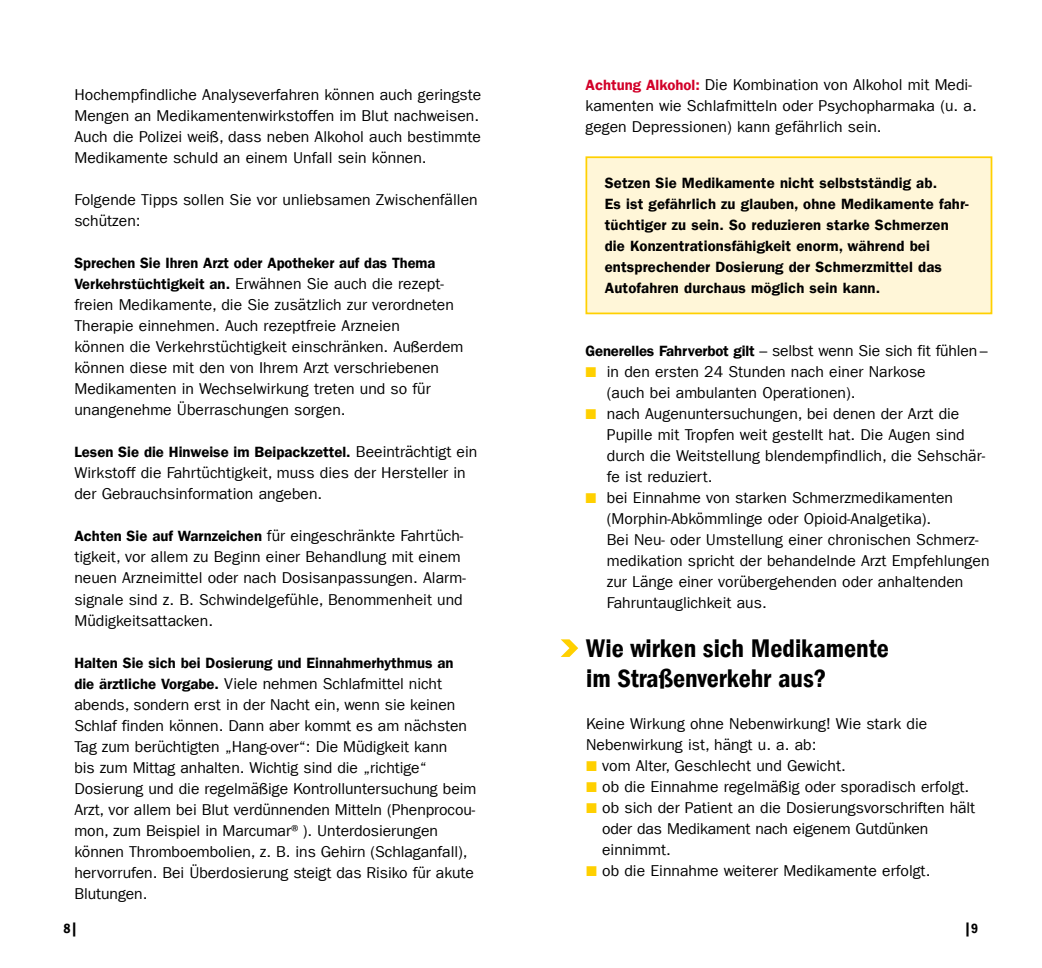
<style>
.page{position:relative;width:1042px;height:968px;background:#fff}
.page>*{position:absolute;margin:0;border:0;box-sizing:border-box;transform-origin:0 0}
.t1{font:26.25px/29.8px "Franklin Gothic LT Com Dm Cn";color:#000}
.t2{font:15.75px/21px "Franklin Gothic LT Com";color:#000}
.t3{font:14.88px/21px "Franklin Gothic LT Com Dm";letter-spacing:.01em;color:#000}
.t4{font:14px "Franklin Gothic LT Com Dm Cn";color:#000}
.s1{font-family:"Franklin Gothic LT Com Dm";font-size:14.88px}
.s2{font-family:"Franklin Gothic LT Com";font-size:15.75px}
.s3{font-family:"Franklin Gothic LT Com Dm";font-size:14.88px;color:#d20029}
</style>
<div class="page">
<div style="left:585px;top:156px;width:407px;height:158px;background:#fff6d8;border:2px solid #ffd000"></div>
<svg style="left:561px;top:639px;width:17px;height:17px"></svg>
<p class="t2" style="left:74px;top:84px;width:408px">Hochempfindliche Analyseverfahren können auch geringste Mengen an Medikamentenwirkstoffen im Blut nachweisen.<br>Auch die Polizei weiß, dass neben Alkohol auch bestimmte Medikamente schuld an einem Unfall sein können.</p>
<p class="t2" style="left:74px;top:189px;width:405px">Folgende Tipps sollen Sie vor unliebsamen Zwischenfällen schützen:</p>
<p class="t3" style="left:74px;top:253px;width:362px">Sprechen Sie Ihren Arzt oder Apotheker auf das Thema</p>
<p class="t2" style="left:74px;top:273px;width:390px"><span class="s1">Verkehrstüchtigkeit an.</span> Erwähnen Sie auch die rezept&shy;freien Medikamente, die Sie zusätzlich zur verordneten Therapie einnehmen. Auch rezeptfreie Arzneien<br>können die Verkehrstüchtigkeit einschränken. Außerdem können diese mit den von Ihrem Arzt verschriebenen Medikamenten in Wechselwirkung treten und so für unangenehme Überraschungen sorgen.</p>
<p class="t3" style="left:74px;top:442px;width:404px">Lesen Sie die Hinweise im Beipackzettel. <span class="s2">Beeinträchtigt ein</span></p>
<p class="t2" style="left:74px;top:462px;width:393px">Wirkstoff die Fahrtüchtigkeit, muss dies der Hersteller in der Gebrauchsinformation angeben.</p>
<p class="t2" style="left:74px;top:525px;width:393px"><span class="s1">Achten Sie auf Warnzeichen</span> für eingeschränkte Fahrtüch&shy;tigkeit, vor allem zu Beginn einer Behandlung mit einem neuen Arzneimittel oder nach Dosisanpassungen. Alarm&shy;signale sind z. B. Schwindelgefühle, Benommenheit und Müdigkeitsattacken.</p>
<p class="t3" style="left:74px;top:652px;width:381px">Halten Sie sich bei Dosierung und Einnahmerhythmus an</p>
<p class="t2" style="left:74px;top:672px;width:403px"><span class="s1">die ärztliche Vorgabe.</span> Viele nehmen Schlafmittel nicht abends, sondern erst in der Nacht ein, wenn sie keinen Schlaf finden können. Dann aber kommt es am nächsten Tag zum berüchtigten „Hang-over“: Die Müdigkeit kann<br>bis zum Mittag anhalten. Wichtig sind die „richtige“ Dosierung und die regelmäßige Kontrolluntersuchung beim Arzt, vor allem bei Blut verdünnenden Mitteln (Phenprocou&shy;mon, zum Beispiel in Marcumar®). Unterdosierungen können Thromboembolien, z. B. ins Gehirn (Schlaganfall), hervorrufen. Bei Überdosierung steigt das Risiko für akute Blutungen.</p>
<p class="t2" style="left:585px;top:74px;width:393px"><span class="s3">Achtung Alkohol:</span> Die Kombination von Alkohol mit Medi&shy;kamenten wie Schlafmitteln oder Psychopharmaka (u. a. gegen Depressionen) kann gefährlich sein.</p>
<p class="t3" style="left:605px;top:173px;width:365px">Setzen Sie Medikamente nicht selbstständig ab.<br>Es ist gefährlich zu glauben, ohne Medikamente fahr&shy;tüchtiger zu sein. So reduzieren starke Schmerzen die Konzentrationsfähigkeit enorm, während bei entsprechender Dosierung der Schmerzmittel das Autofahren durchaus möglich sein kann.</p>
<p class="t2" style="left:607px;top:340px;width:384px;text-indent:-21px"><span class="s1">Generelles Fahrverbot gilt</span> – selbst wenn Sie sich fit fühlen– in den ersten 24 Stunden nach einer Narkose<br>(auch bei ambulanten Operationen).<br>nach Augenuntersuchungen, bei denen der Arzt die Pupille mit Tropfen weit gestellt hat. Die Augen sind durch die Weitstellung blendempfindlich, die Sehschär&shy;fe ist reduziert.<br>bei Einnahme von starken Schmerzmedikamenten (Morphin-Abkömmlinge oder Opioid-Analgetika).<br>Bei Neu- oder Umstellung einer chronischen Schmerz&shy;medikation spricht der behandelnde Arzt Empfehlungen zur Länge einer vorübergehenden oder anhaltenden Fahruntauglichkeit aus.</p>
<h1 class="t1" style="left:586px;top:633px;width:304px">Wie wirken sich Medikamente im Straßenverkehr aus?</h1>
<p class="t2" style="left:586px;top:713px;width:343px">Keine Wirkung ohne Nebenwirkung! Wie stark die</p>
<p class="t2" style="left:586px;top:734px;width:232px">Nebenwirkung ist, hängt u. a. ab:</p>
<p class="t2" style="left:602px;top:755px;width:245px">vom Alter, Geschlecht und Gewicht.</p>
<p class="t2" style="left:602px;top:776px;width:368px">ob die Einnahme regelmäßig oder sporadisch erfolgt.</p>
<p class="t2" style="left:602px;top:797px;width:374px">ob sich der Patient an die Dosierungsvorschriften hält</p>
<p class="t2" style="left:602px;top:818px;width:328px">oder das Medikament nach eigenem Gutdünken</p>
<p class="t2" style="left:602px;top:839px;width:70px">einnimmt.</p>
<p class="t2" style="left:602px;top:860px;width:330px">ob die Einnahme weiterer Medikamente erfolgt.</p>
<p class="t4" style="left:64px;top:920px;width:16px">8|</p>
<p class="t4" style="left:964px;top:920px;width:16px">|9</p>
</div>
